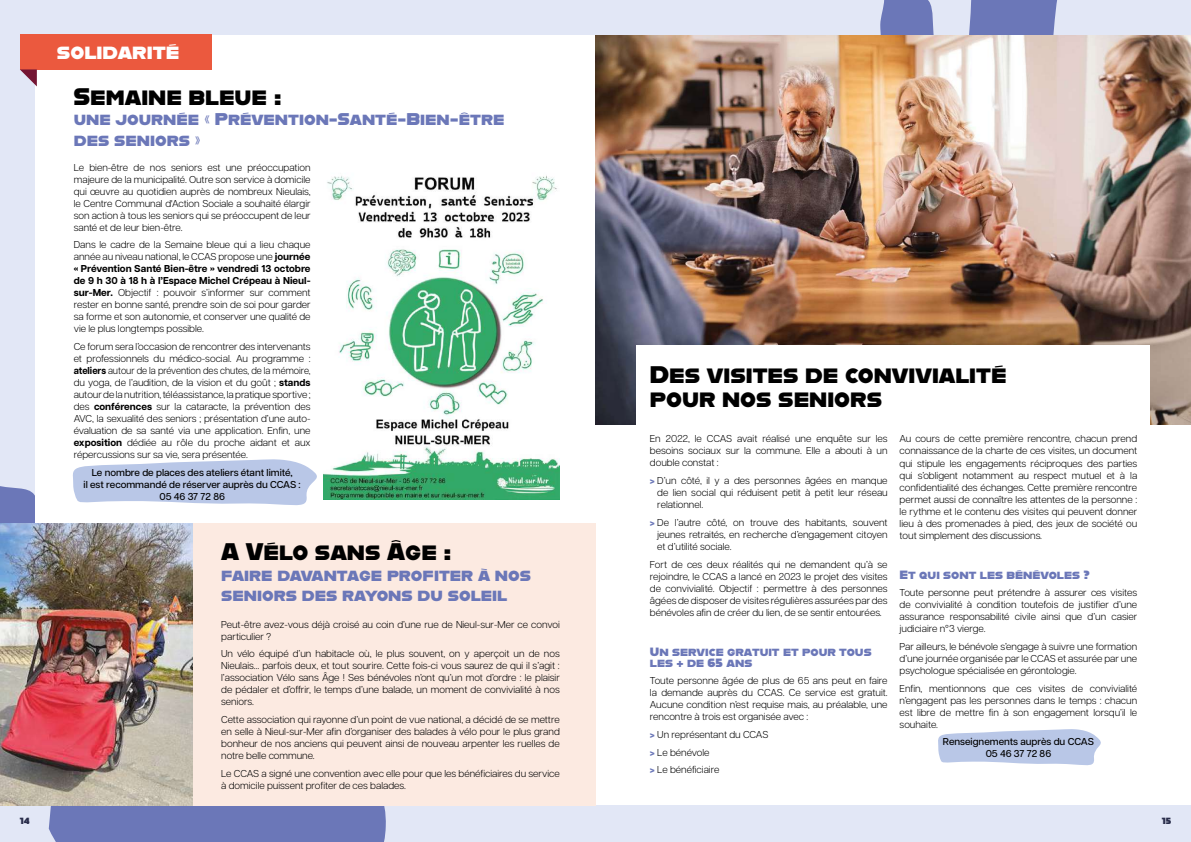
<style>
.page{position:relative;width:1191px;height:842px;background:#e2e7f6}
.page>*{position:absolute;margin:0;border:0;box-sizing:border-box;transform-origin:0 0}
.t1{font:24px/24px "Alfarn";color:#000}
.t2{font:20.4px "Alfarn";color:#fff}
.t3{font:17px/20.4px "Alfarn";color:#6b77b8}
.t4{font:12px/11px "Alfarn";color:#6b77b8}
.t5{font:300 10px/12px "Articulat CF";color:#000;text-align:justify}
.t6{font:500 10px/12px "Articulat CF";color:#000;text-align:center}
.t7{font:9px "Alfarn";color:#292d4b}
.s1{font-weight:700}
.s2{font-weight:800;color:#6b77b8}
.s3{font-family:"Avant Garde LT";font-weight:700}
</style>
<div class="page">
<svg style="left:0;top:485px;width:36px;height:38px"></svg>
<svg style="left:49px;top:805px;width:353px;height:37px;background:#747fbb"></svg>
<svg style="left:880px;top:0;width:54px;height:35px;background:#727ebb"></svg>
<div style="left:969px;top:0;width:88px;height:35px;background:#6b77b8"></div>
<div style="left:36px;top:35px;width:1155px;height:770px;background:#fff"></div>
<div style="left:20px;top:34px;width:191px;height:35px;background:#eb593e"></div>
<svg style="left:20px;top:69px;width:17px;height:17px"></svg>
<img style="left:323px;top:175px;width:236px;height:324px">
<svg style="left:73px;top:459px;width:244px;height:47px"></svg>
<div style="left:0;top:523px;width:595px;height:282px;background:#fceae1"></div>
<img style="left:0;top:523px;width:192px;height:282px">
<img style="left:595px;top:35px;width:596px;height:390px">
<div style="left:636px;top:345px;width:513px;height:109px;background:#fff"></div>
<svg style="left:938px;top:729px;width:163px;height:37px"></svg>
<h2 class="t2" style="left:57px;top:40px;width:124px">solidarité</h2>
<h1 class="t1" style="left:74px;top:83px;width:209px">Semaine bleue :</h1>
<h3 class="t3" style="left:74px;top:108px;width:432px">une journée « Prévention-Santé-Bien-être des seniors »</h3>
<p class="t5" style="left:74px;top:160px;width:238px">Le bien-être de nos seniors est une préoccupation majeure de la municipalité. Outre son service à domicile qui œuvre au quotidien auprès de nombreux Nieulais, le Centre Communal d'Action Sociale a souhaité élargir son action à tous les seniors qui se préoccupent de leur santé et de leur bien-être.</p>
<p class="t5" style="left:74px;top:238px;width:238px">Dans le cadre de la Semaine bleue qui a lieu chaque année au niveau national, le CCAS propose une <span class="s1">journée « Prévention Santé Bien-être » vendredi 13 octobre de 9 h 30 à 18 h à l’Espace Michel Crépeau à Nieul&shy;sur-Mer.</span> Objectif : pouvoir s’informer sur comment rester en bonne santé, prendre soin de soi pour garder sa forme et son autonomie, et conserver une qualité de vie le plus longtemps possible.</p>
<p class="t5" style="left:74px;top:340px;width:238px">Ce forum sera l’occasion de rencontrer des intervenants et professionnels du médico-social. Au programme : <span class="s1">ateliers</span> autour de la prévention des chutes, de la mémoire, du yoga, de l’audition, de la vision et du goût ; <span class="s1">stands </span>autour de la nutrition, téléassistance, la pratique sportive ; des <span class="s1">conférences</span> sur la cataracte, la prévention des AVC, la sexualité des seniors ; présentation d’une auto&shy;évaluation de sa santé via une application. Enfin, une <span class="s1">exposition</span> dédiée au rôle du proche aidant et aux répercussions sur sa vie, sera présentée.</p>
<p class="t6" style="left:84px;top:465px;width:219px">Le nombre de places des ateliers étant limité,<br>il est recommandé de réserver auprès du CCAS :<br>05 46 37 72 86</p>
<h1 class="t1" style="left:221px;top:539px;width:232px">A Vélo sans Âge :</h1>
<h3 class="t3" style="left:221px;top:564px;width:311px">faire davantage profiter à nos seniors des rayons du soleil</h3>
<p class="t5" style="left:221px;top:617px;width:340px">Peut-être avez-vous déjà croisé au coin d’une rue de Nieul-sur-Mer ce convoi particulier ?</p>
<p class="t5" style="left:221px;top:647px;width:340px">Un vélo équipé d’un habitacle où, le plus souvent, on y aperçoit un de nos Nieulais… parfois deux, et tout sourire. Cette fois-ci vous saurez de qui il s’agit : l’association Vélo sans Âge ! Ses bénévoles n’ont qu’un mot d’ordre : le plaisir de pédaler et d’offrir, le temps d’une balade, un moment de convivialité à nos seniors.</p>
<p class="t5" style="left:221px;top:713px;width:340px">Cette association qui rayonne d’un point de vue national, a décidé de se mettre en selle à Nieul-sur-Mer afin d’organiser des balades à vélo pour le plus grand bonheur de nos anciens qui peuvent ainsi de nouveau arpenter les ruelles de notre belle commune.</p>
<p class="t5" style="left:221px;top:766px;width:340px">Le CCAS a signé une convention avec elle pour que les bénéficiaires du service à domicile puissent profiter de ces balades.</p>
<h1 class="t1" style="left:650px;top:362px;width:358px">Des visites de convivialité pour nos seniors</h1>
<p class="t5" style="left:650px;top:432px;width:239px">En 2022, le CCAS avait réalisé une enquête sur les besoins sociaux sur la commune. Elle a abouti à un double constat :</p>
<p class="t5" style="left:657px;top:474px;width:232px;text-indent:-7px"><span class="s2">&gt;</span> D’un côté, il y a des personnes âgées en manque de lien social qui réduisent petit à petit leur réseau relationnel.</p>
<p class="t5" style="left:657px;top:516px;width:232px;text-indent:-7px"><span class="s2">&gt;</span> De l’autre côté, on trouve des habitants, souvent jeunes retraités, en recherche d’engagement citoyen et d’utilité sociale.</p>
<p class="t5" style="left:650px;top:557px;width:239px">Fort de ces deux réalités qui ne demandent qu’à se rejoindre, le CCAS a lancé en 2023 le projet des visites de convivialité. Objectif : permettre à des personnes âgées de disposer de visites régulières assurées par des bénévoles afin de créer du lien, de se sentir entourées.</p>
<p class="t4" style="left:650px;top:645px;width:223px">Un service gratuit et pour tous les <span class="s3">+</span> de 65 ans</p>
<p class="t5" style="left:650px;top:674px;width:239px">Toute personne âgée de plus de 65 ans peut en faire la demande auprès du CCAS. Ce service est gratuit.<br>Aucune condition n’est requise mais, au préalable, une rencontre à trois est organisée avec :</p>
<p class="t5" style="left:650px;top:725px;width:120px;line-height:17.7px;text-align:left"><span class="s2">&gt;</span> Un représentant du CCAS <span class="s2">&gt;</span> Le bénévole<br><span class="s2">&gt;</span> Le bénéficiaire</p>
<p class="t5" style="left:899px;top:432px;width:239px">Au cours de cette première rencontre, chacun prend connaissance de la charte de ces visites, un document qui stipule les engagements réciproques des parties qui s’obligent notamment au respect mutuel et à la confidentialité des échanges. Cette première rencontre permet aussi de connaître les attentes de la personne : le rythme et le contenu des visites qui peuvent donner lieu à des promenades à pied, des jeux de société ou tout simplement des discussions.</p>
<p class="t4" style="left:899px;top:568px;width:192px">Et qui sont les bénévoles ?</p>
<p class="t5" style="left:899px;top:586px;width:239px">Toute personne peut prétendre à assurer ces visites de convivialité à condition toutefois de justifier d’une assurance responsabilité civile ainsi que d’un casier judiciaire n°3 vierge.</p>
<p class="t5" style="left:899px;top:640px;width:239px">Par ailleurs, le bénévole s’engage à suivre une formation d’une journée organisée par le CCAS et assurée par une psychologue spécialisée en gérontologie.</p>
<p class="t5" style="left:899px;top:681px;width:239px">Enfin, mentionnons que ces visites de convivialité n’engagent pas les personnes dans le temps : chacun est libre de mettre fin à son engagement lorsqu’il le souhaite.</p>
<p class="t6" style="left:943px;top:735px;width:152px">Renseignements auprès du CCAS<br>05 46 37 72 86</p>
<p class="t7" style="left:20px;top:816px;width:11px">14</p>
<p class="t7" style="left:1161px;top:816px;width:11px">15</p>
</div>
